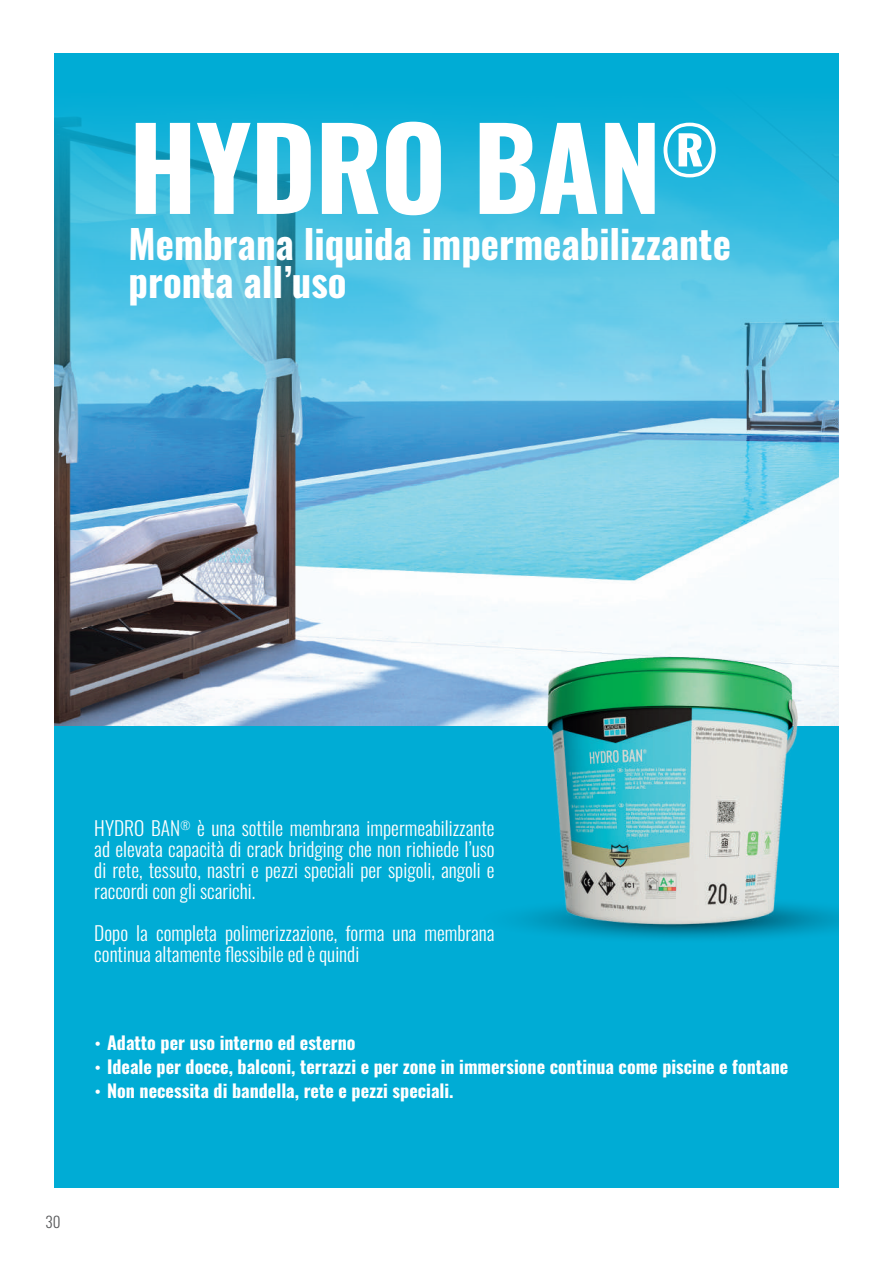
<style>
.page{position:relative;width:893px;height:1263px;background:#fff}
.page>*{position:absolute;margin:0;border:0;box-sizing:border-box;transform-origin:0 0}
.t1{font:700 112.35px "Oswald";letter-spacing:-.01em;color:#fff}
.t2{font:700 39.45px/38.4px "Oswald";color:#fff}
.t3{font:300 19.5px/21px "Oswald";color:#fff;text-align:justify}
.t4{font:700 18px "Oswald";color:#fff}
.t5{font:300 15.15px "Oswald";color:#57585a}
.s1{font-family:"Gotham";font-weight:500;font-size:15px}
</style>
<div class="page">
<div style="left:54px;top:682px;width:785px;height:505px;background:#00acd5"></div>
<img style="left:54px;top:654px;width:785px;height:71px">
<svg style="left:54px;top:53px;width:785px;height:601px;background:#55b6d5"></svg>
<img style="left:446px;top:554px;width:391px;height:385px">
<h1 class="t1" style="left:129px;top:68px;width:592px">HYDRO BAN<sup>®</sup></h1>
<h2 class="t2" style="left:129px;top:221px;width:604px">Membrana liquida impermeabilizzante pronta all’uso</h2>
<p class="t3" style="left:94px;top:816px;width:402px">HYDRO BAN<sup>®</sup> è una sottile membrana impermeabilizzante ad elevata capacità di crack bridging che non richiede l’uso di rete, tessuto, nastri e pezzi speciali per spigoli, angoli e raccordi con gli scarichi.</p>
<p class="t3" style="left:94px;top:921px;width:402px">Dopo la completa polimerizzazione, forma una membrana continua altamente flessibile ed è quindi</p>
<p class="t4" style="left:94px;top:1027px;width:263px"><span class="s1">•</span> Adatto per uso interno ed esterno</p>
<p class="t4" style="left:94px;top:1051px;width:696px"><span class="s1">•</span> Ideale per docce, balconi, terrazzi e per zone in immersione continua come piscine e fontane</p>
<p class="t4" style="left:94px;top:1075px;width:361px"><span class="s1">•</span> Non necessita di bandella, rete e pezzi speciali.</p>
<p class="t5" style="left:45px;top:1208px;width:17px">30</p>
</div>
